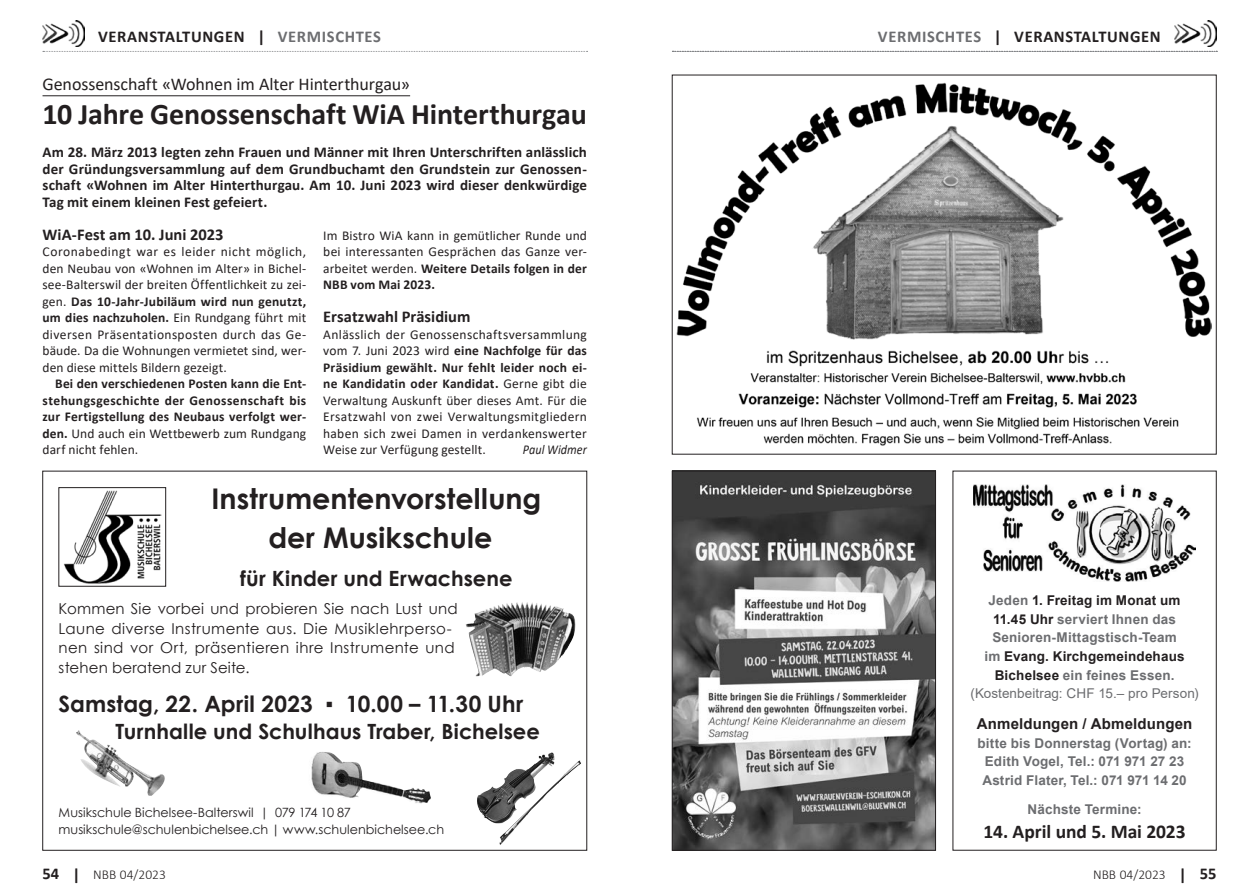
<style>
.page{position:relative;width:1259px;height:893px;background:#fff}
.page>*{position:absolute;margin:0;border:0;box-sizing:border-box;transform-origin:0 0}
.t1{font:700 30px "Calibri";letter-spacing:-.005em;color:#231f20}
.t2{font:700 28.5px/39.6px "Century Gothic";letter-spacing:.005em;color:#231f20;text-align:center}
.t3{font:700 22.5px "Century Gothic";letter-spacing:.01em;color:#231f20}
.t4{font:700 21px "Century Gothic";letter-spacing:.005em;color:#231f20}
.t5{font:700 19.5px "Calibri";letter-spacing:-.005em;color:#231f20}
.t6{font:18px "Calibri";letter-spacing:-.005em;color:#231f20}
.t7{font:700 16.5px "Calibri";letter-spacing:.04em;color:#231f20}
.t8{font:700 16.5px "Calibri";color:#231f20}
.t9{font:700 15px/16.5px "Calibri";letter-spacing:.005em;color:#231f20;text-align:justify}
.t10{font:15px/19.5px "Century Gothic";letter-spacing:.02em;color:#231f20}
.t11{font:700 15px "Arial";letter-spacing:.01em;color:#231f20}
.t12{font:13.5px/16.5px "Calibri";letter-spacing:.01em;color:#231f20;text-align:justify}
.t13{font:700 13.5px/18.6px "Arial";letter-spacing:.015em;color:#6c6d70;text-align:center}
.t14{font:700 13.5px/16.5px "Calibri";letter-spacing:.015em;color:#231f20;text-align:justify}
.t15{font:300 13.5px "Calibri";color:#231f20}
.t16{font:italic 13.5px "Calibri";letter-spacing:.005em;color:#231f20;scale:.9 1}
.t17{font:12.75px/16.5px "Century Gothic";color:#231f20}
.s1{color:#6c6d70}
.s2{font-weight:700}
.s3{font-weight:400}
.s4{color:#231f20}
.s5{font-weight:700;font-size:16.5px}
</style>
<div class="page">
<svg style="left:43px;top:51px;width:544px;height:1px"></svg>
<hr style="left:43px;top:96px;width:367px;height:1px;background:#231f20">
<img style="left:43px;top:21px;width:42px;height:26px">
<img style="left:677px;top:83px;width:534px;height:363px">
<img style="left:973px;top:484px;width:222px;height:97px">
<img style="left:674px;top:473px;width:259px;height:375px">
<div style="left:672px;top:471px;width:263px;height:379px;border:1px solid #231f20"></div>
<img style="left:1174px;top:21px;width:42px;height:26px">
<svg style="left:672px;top:51px;width:545px;height:1px"></svg>
<img style="left:64px;top:490px;width:98px;height:94px">
<div style="left:59px;top:487px;width:107px;height:99px;border:1px solid #231f20"></div>
<img style="left:76px;top:730px;width:89px;height:66px">
<img style="left:465px;top:602px;width:111px;height:74px">
<img style="left:477px;top:752px;width:104px;height:93px">
<img style="left:311px;top:752px;width:120px;height:52px">
<p class="t7" style="left:98px;top:25px;width:284px">VERANSTALTUNGEN | <span class="s1">VERMISCHTES</span></p>
<h3 class="t6" style="left:43px;top:71px;width:369px">Genossenschaft «Wohnen im Alter Hinterthurgau»</h3>
<h1 class="t1" style="left:43px;top:93px;width:546px">10 Jahre Genossenschaft WiA Hinterthurgau</h1>
<p class="t9" style="left:43px;top:144px;width:546px">Am 28. März 2013 legten zehn Frauen und Männer mit Ihren Unterschriften anlässlich der Gründungsversammlung auf dem Grundbuchamt den Grundstein zur Genossen&shy;schaft «Wohnen im Alter Hinterthurgau. Am 10. Juni 2023 wird dieser denkwürdige Tag mit einem kleinen Fest gefeiert.</p>
<p class="t8" style="left:43px;top:223px;width:183px">WiA-Fest am 10. Juni 2023</p>
<p class="t12" style="left:43px;top:243px;width:265px">Coronabedingt war es leider nicht möglich, den Neubau von «Wohnen im Alter» in Bichel&shy;see-Balterswil der breiten Öffentlichkeit zu zei&shy;gen. <span class="s2">Das 10-Jahr-Jubiläum wird nun genutzt, um dies nachzuholen.</span> Ein Rundgang führt mit diversen Präsentationsposten durch das Ge&shy;bäude. Da die Wohnungen vermietet sind, wer&shy;den diese mittels Bildern gezeigt.</p>
<p class="t14" style="left:43px;top:375px;width:265px;text-indent:13px">Bei den verschiedenen Posten kann die Ent&shy;stehungsgeschichte der Genossenschaft bis zur Fertigstellung des Neubaus verfolgt wer&shy;den. <span class="s3">Und auch ein Wettbewerb zum Rundgang darf nicht fehlen.</span></p>
<p class="t12" style="left:323px;top:227px;width:265px">Im Bistro WiA kann in gemütlicher Runde und bei interessanten Gesprächen das Ganze ver&shy;arbeitet werden. <span class="s2">Weitere Details folgen in der NBB vom Mai 2023.</span></p>
<p class="t8" style="left:323px;top:305px;width:149px">Ersatzwahl Präsidium</p>
<p class="t12" style="left:323px;top:326px;width:265px">Anlässlich der Genossenschaftsversammlung vom 7. Juni 2023 wird <span class="s2">eine Nachfolge für das Präsidium gewählt. Nur fehlt leider noch ei&shy;ne Kandidatin oder Kandidat.</span> Gerne gibt die Verwaltung Auskunft über dieses Amt. Für die Ersatzwahl von zwei Verwaltungsmitgliedern haben sich zwei Damen in verdankenswerter Weise zur Verfügung gestellt.</p>
<p class="t16" style="left:523px;top:440px;width:73px">Paul Widmer</p>
<h2 class="t2" style="left:211px;top:477px;width:331px">Instrumentenvorstellung der Musikschule</h2>
<h3 class="t4" style="left:240px;top:563px;width:274px">für Kinder und Erwachsene</h3>
<p class="t10" style="left:59px;top:599px;width:400px">Kommen Sie vorbei und probieren Sie nach Lust und Laune diverse Instrumente aus. Die Musiklehrperso&shy;nen sind vor Ort, präsentieren ihre Instrumente und stehen beratend zur Seite.</p>
<h3 class="t3" style="left:59px;top:687px;width:466px">Samstag, 22. April 2023 ▪ 10.00 – 11.30 Uhr</h3>
<h3 class="t4" style="left:116px;top:715px;width:426px">Turnhalle und Schulhaus Traber, Bichelsee</h3>
<p class="t17" style="left:59px;top:804px;width:387px">Musikschule Bichelsee-Balterswil | 079 174 10 87 musikschule@schulenbichelsee.ch | www.schulenbichelsee.ch</p>
<p class="t7" style="left:878px;top:25px;width:284px"><span class="s1">VERMISCHTES</span> | VERANSTALTUNGEN</p>
<p class="t13" style="left:970px;top:591px;width:230px">Jeden <span class="s4">1. Freitag im Monat um<br>11.45 Uhr</span> serviert Ihnen das<br>Senioren-Mittagstisch-Team<br>im <span class="s4">Evang. Kirchgemeindehaus<br>Bichelsee</span> ein feines Essen. <span class="s3">(Kostenbeitrag: CHF 15.– pro Person)</span></p>
<p class="t11" style="left:977px;top:713px;width:217px">Anmeldungen / Abmeldungen</p>
<p class="t13" style="left:977px;top:734px;width:216px">bitte bis Donnerstag (Vortag) an:<br>Edith Vogel, Tel.: 071 971 27 23<br>Astrid Flater, Tel.: 071 971 14 20</p>
<p class="t13" style="left:1027px;top:800px;width:116px">Nächste Termine:</p>
<h3 class="t5" style="left:983px;top:818px;width:204px">14. April und 5. Mai 2023</h3>
<p class="t15" style="left:43px;top:866px;width:125px"><span class="s5">54 |</span> NBB 04/2023</p>
<p class="t15" style="left:1093px;top:866px;width:125px">NBB 04/2023 <span class="s5">| 55</span></p>
</div>
